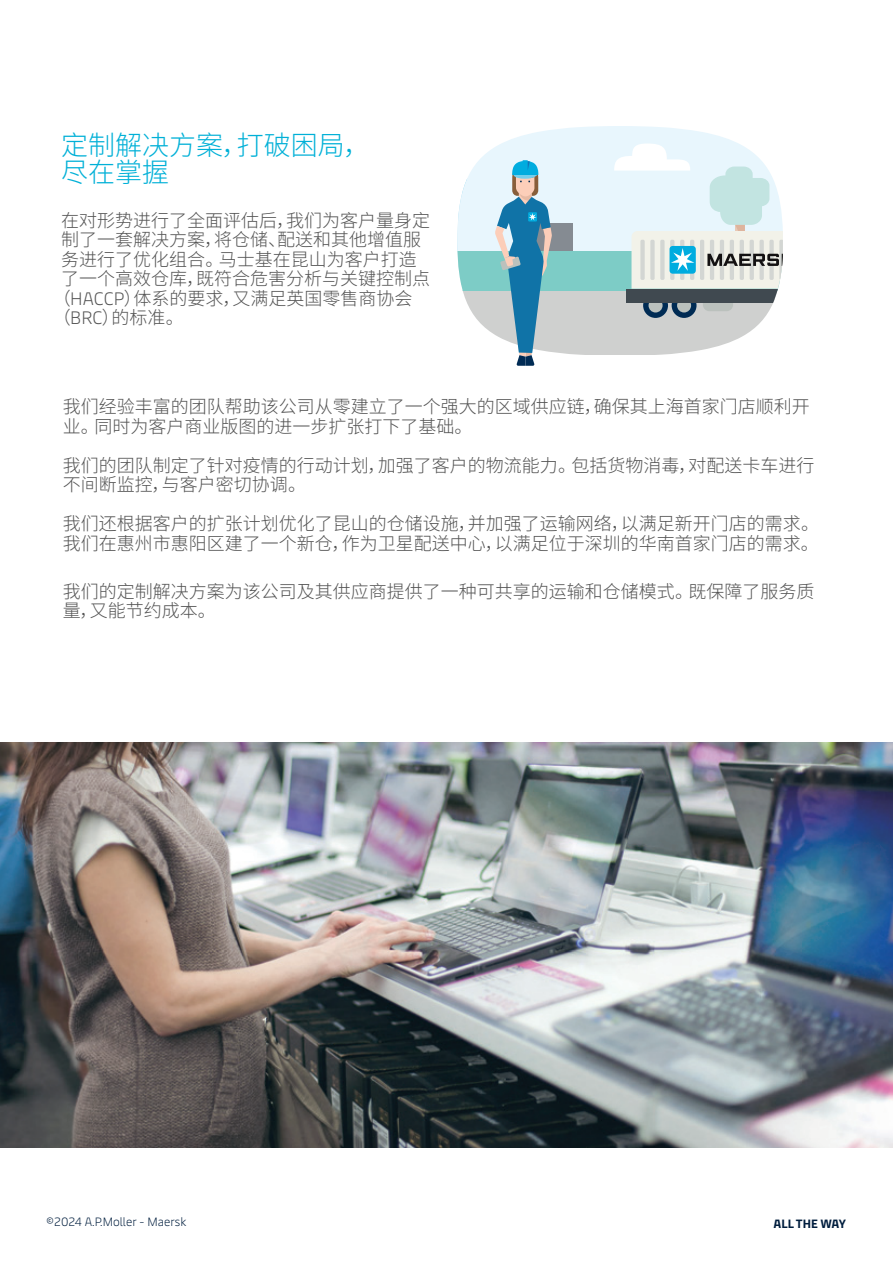
<style>
.page{position:relative;width:893px;height:1263px;background:#fff}
.page>*{position:absolute;margin:0;border:0;box-sizing:border-box;transform-origin:0 0}
.t1{font:300 27px/27px "Noto Sans Hans";color:#00b0d7}
.t2{font:300 18px/19.5px "Noto Sans Hans";color:#535353}
.t3{font:300 12px "Maersk Text";color:#001e3e}
.t4{font:700 12px "Maersk Text";color:#001e3e}
.s1{font-family:"Maersk Text"}
</style>
<div class="page">
<img style="left:0;top:743px;width:893px;height:404px">
<svg style="left:479px;top:126px;width:260px;height:126px;fill:#e8f6fd"></svg>
<svg style="left:588px;top:291px;width:176px;height:64px;background:#d6d7d6"></svg>
<div style="left:457px;top:252px;width:326px;height:39px;background:#7dccc6"></div>
<svg style="left:614px;top:144px;width:169px;height:174px;background:#d6e5e6"></svg>
<div style="left:703px;top:294px;width:30px;height:17px;background:#bbc1bd;border-radius:7px"></div>
<div style="left:626px;top:289px;width:157px;height:14px;background:#404950"></div>
<svg style="left:457px;top:160px;width:131px;height:206px"></svg>
<h1 class="t1" style="left:61px;top:132px;width:310px">定制解决方案，打破困局，尽在掌握</h1>
<p class="t2" style="left:61px;top:211px;width:371px">在对形势进行了全面评估后，我们为客户量身定</p>
<p class="t2" style="left:61px;top:230px;width:362px">制了一套解决方案，将仓储、配送和其他增值服</p>
<p class="t2" style="left:61px;top:250px;width:357px">务进行了优化组合。马士基在昆山为客户打造</p>
<p class="t2" style="left:61px;top:269px;width:371px">了一个高效仓库，既符合危害分析与关键控制点</p>
<p class="t2" style="left:53px;top:289px;width:361px">（<span class="s1">HACCP</span>）体系的要求，又满足英国零售商协会</p>
<p class="t2" style="left:53px;top:308px;width:132px">（<span class="s1">BRC</span>）的标准。</p>
<p class="t2" style="left:63px;top:397px;width:749px">我们经验丰富的团队帮助该公司从零建立了一个强大的区域供应链，确保其上海首家门店顺利开业。同时为客户商业版图的进一步扩张打下了基础。</p>
<p class="t2" style="left:63px;top:456px;width:753px">我们的团队制定了针对疫情的行动计划，加强了客户的物流能力。包括货物消毒，对配送卡车进行不间断监控，与客户密切协调。</p>
<p class="t2" style="left:63px;top:514px;width:758px">我们还根据客户的扩张计划优化了昆山的仓储设施，并加强了运输网络，以满足新开门店的需求。我们在惠州市惠阳区建了一个新仓，作为卫星配送中心，以满足位于深圳的华南首家门店的需求。</p>
<p class="t2" style="left:63px;top:582px;width:753px">我们的定制解决方案为该公司及其供应商提供了一种可共享的运输和仓储模式。既保障了服务质量，又能节约成本。</p>
<p class="t3" style="left:46px;top:1212px;width:142px">©2024 A.P.Moller - Maersk</p>
<p class="t4" style="left:773px;top:1214px;width:74px">ALL THE WAY</p>
</div>
